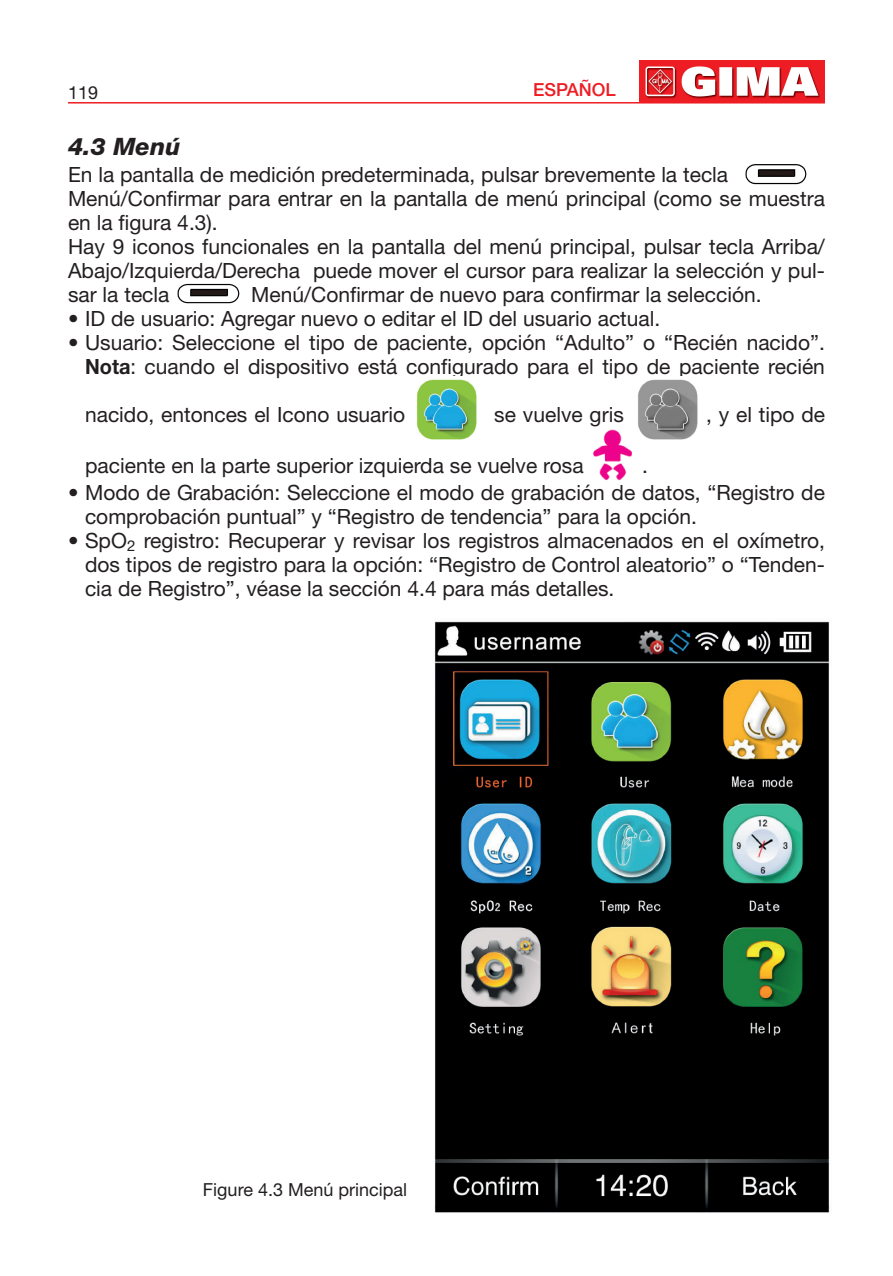
<style>
.page{position:relative;width:893px;height:1276px;background:#fff}
.page>*{position:absolute;margin:0;border:0;box-sizing:border-box;transform-origin:0 0}
.sottocapitolo{font:italic 800 24px "Helvetica Neue LT Std";color:#231f20}
.t1{font:21px/24px "Helvetica Neue LT Std";color:#231f20}
.t2{font:18px "Helvetica Neue LT Std";color:#231f20}
.t3{font:500 18px "Helvetica Neue LT Std";color:#ee1d23}
.s1{font-weight:700}
</style>
<div class="page">
<hr style="left:68px;top:102px;width:757px;height:2px;background:#ee1d23">
<img style="left:639px;top:61px;width:185px;height:41px">
<img style="left:434px;top:621px;width:396px;height:592px">
<img style="left:745px;top:164px;width:62px;height:21px">
<img style="left:177px;top:283px;width:63px;height:21px">
<img style="left:416px;top:379px;width:61px;height:61px">
<img style="left:638px;top:379px;width:60px;height:61px">
<img style="left:593px;top:429px;width:39px;height:51px">
<p class="t3" style="left:533px;top:79px;width:84px">ESPAÑOL</p>
<p class="t2" style="left:68px;top:82px;width:32px">119</p>
<p class="sottocapitolo" style="left:68px;top:132px;width:114px">4.3 Menú</p>
<p class="t1" style="left:68px;top:162px;width:662px">En la pantalla de medición predeterminada, pulsar brevemente la tecla</p>
<p class="t1" style="left:68px;top:186px;width:758px">Menú/Confirmar para entrar en la pantalla de menú principal (como se muestra en la figura 4.3).</p>
<p class="t1" style="left:68px;top:234px;width:758px;text-align:justify">Hay 9 iconos funcionales en la pantalla del menú principal, pulsar tecla Arriba/ Abajo/Izquierda/Derecha puede mover el cursor para realizar la selección y pul&shy;sar la tecla</p>
<p class="t1" style="left:251px;top:282px;width:512px">Menú/Confirmar de nuevo para confirmar la selección.</p>
<p class="t1" style="left:68px;top:306px;width:594px">• ID de usuario: Agregar nuevo o editar el ID del usuario actual.</p>
<p class="t1" style="left:68px;top:330px;width:758px;text-align:right">• Usuario: Seleccione el tipo de paciente, opción “Adulto” o “Recién nacido”.<br><span class="s1">Nota</span>: cuando el dispositivo está configurado para el tipo de paciente recién</p>
<p class="t1" style="left:85px;top:402px;width:322px">nacido, entonces el Icono usuario</p>
<p class="t1" style="left:494px;top:402px;width:131px">se vuelve gris</p>
<p class="t1" style="left:706px;top:402px;width:121px">, y el tipo de</p>
<p class="t1" style="left:85px;top:453px;width:500px">paciente en la parte superior izquierda se vuelve rosa</p>
<p class="t1" style="left:642px;top:453px;width:7px">.</p>
<p class="t1" style="left:85px;top:480px;width:741px;text-indent:-17px">• Modo de Grabación: Seleccione el modo de grabación de datos, “Registro de comprobación puntual” y “Registro de tendencia” para la opción.</p>
<p class="t1" style="left:85px;top:528px;width:741px;text-align:justify;text-indent:-17px">• SpO<sub>2</sub> registro: Recuperar y revisar los registros almacenados en el oxímetro, dos tipos de registro para la opción: “Registro de Control aleatorio” o “Tenden&shy;cia de Registro”, véase la sección 4.4 para más detalles.</p>
<p class="t2" style="left:203px;top:1178px;width:206px">Figure 4.3 Menú principal</p>
</div>
